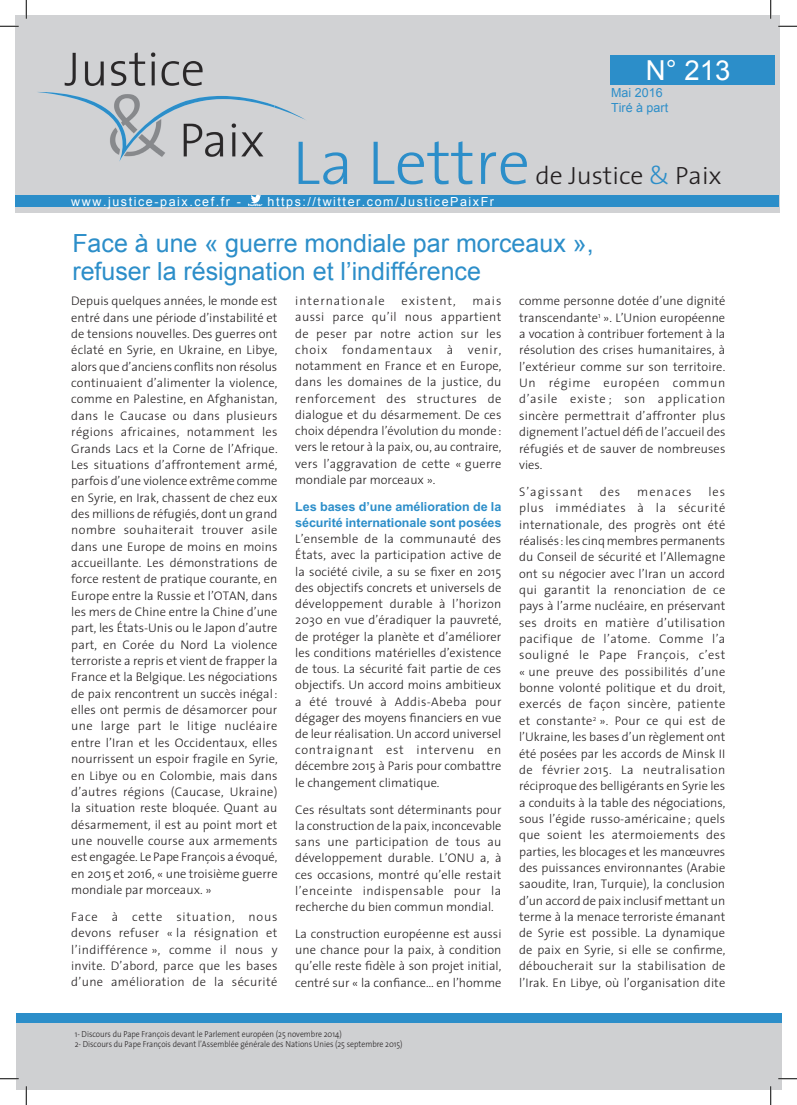
<style>
.page{position:relative;width:797px;height:1105px;background:#fff}
.page>*{position:absolute;margin:0;border:0;box-sizing:border-box;transform-origin:0 0}
.t1{font:300 62.5px "The Sans";color:#2c8ec9}
.t2{font:27.5px "Arial";color:#fff}
.t3{font:25px/27.5px "Arial";color:#2c8ec9}
.t4{font:300 25px "The Sans";color:#231f20}
.t5{font:300 12.5px/16.4px "The Sans";letter-spacing:.005em;color:#231f20;text-align:justify}
.t6{font:700 12.5px/16.2px "Arial";letter-spacing:-.005em;color:#2c8ec9}
.t7{font:12.5px "Arial";letter-spacing:.125em;color:#fff}
.t8{font:300 12.5px "The Sans";letter-spacing:.075em;color:#231f20}
.t9{font:300 12.5px "The Sans";letter-spacing:.08em;color:#231f20}
.t10{font:12.5px/15px "Arial";color:#2c8ec9}
.t11{font:300 8.75px/10px "The Sans";color:#231f20;scale:.9 1}
.s1{color:#2c8ec9}
</style>
<div class="page">
<div style="left:16px;top:1022px;width:765px;height:67px;background:#cfd0d2"></div>
<div style="left:16px;top:1013px;width:765px;height:9px;background:#2c8ec9"></div>
<div style="left:16px;top:16px;width:764px;height:197px;background:#d1d2d4"></div>
<div style="left:610px;top:55px;width:164px;height:30px;background:#2c8ec9"></div>
<div style="left:16px;top:195px;width:763px;height:12px;background:#2c8ec9"></div>
<img style="left:64px;top:52px;width:139px;height:34px">
<img style="left:47px;top:92px;width:228px;height:69px">
<svg style="left:248px;top:195px;width:13px;height:11px"></svg>
<svg style="left:0;top:25px;width:19px;height:2px"></svg>
<svg style="left:778px;top:25px;width:19px;height:2px"></svg>
<svg style="left:0;top:1078px;width:19px;height:1px"></svg>
<svg style="left:778px;top:1078px;width:19px;height:1px"></svg>
<svg style="left:25px;top:0;width:2px;height:19px"></svg>
<svg style="left:25px;top:1086px;width:2px;height:19px"></svg>
<svg style="left:770px;top:0;width:1px;height:19px"></svg>
<svg style="left:770px;top:1086px;width:1px;height:19px"></svg>
<h2 class="t2" style="left:646px;top:55px;width:86px">N° 213</h2>
<p class="t10" style="left:611px;top:85px;width:58px">Mai 2016<br>Tiré à part</p>
<h1 class="t1" style="left:292px;top:111px;width:239px">La Lettre</h1>
<p class="t7" style="left:71px;top:194px;width:171px">www.justice-paix.cef.fr -</p>
<p class="t7" style="left:267px;top:194px;width:228px">https://twitter.com/JusticePaixFr</p>
<h3 class="t4" style="left:535px;top:155px;width:188px">de Justice <span class="s1">&amp;</span> Paix</h3>
<h3 class="t3" style="left:72px;top:230px;width:523px">Face à une « guerre mondiale par morceaux », refuser la résignation et l’indifférence</h3>
<p class="t5" style="left:71px;top:292px;width:208px">Depuis quelques années, le monde est entré dans une période d’instabilité et de tensions nouvelles. Des guerres ont éclaté en Syrie, en Ukraine, en Libye, alors que d’anciens conflits non résolus continuaient d’alimenter la violence, comme en Palestine, en Afghanistan, dans le Caucase ou dans plusieurs régions africaines, notamment les Grands Lacs et la Corne de l’Afrique.<br>Les situations d’affrontement armé, parfois d’une violence extrême comme en Syrie, en Irak, chassent de chez eux des millions de réfugiés, dont un grand nombre souhaiterait trouver asile dans une Europe de moins en moins accueillante. Les démonstrations de force restent de pratique courante, en Europe entre la Russie et l’OTAN, dans les mers de Chine entre la Chine d’une part, les États-Unis ou le Japon d’autre part, en Corée du Nord La violence terroriste a repris et vient de frapper la France et la Belgique. Les négociations de paix rencontrent un succès inégal : elles ont permis de désamorcer pour une large part le litige nucléaire entre l’Iran et les Occidentaux, elles nourrissent un espoir fragile en Syrie, en Libye ou en Colombie, mais dans d’autres régions (Caucase, Ukraine) la situation reste bloquée. Quant au désarmement, il est au point mort et une nouvelle course aux armements est engagée. Le Pape François a évoqué, en 2015 et 2016, « une troisième guerre mondiale par morceaux. »</p>
<p class="t5" style="left:71px;top:908px;width:208px">Face à cette situation, nous devons refuser « la résignation et l’indifférence », comme il nous y invite. D’abord, parce que les bases d’une amélioration de la sécurité</p>
<p class="t8" style="left:295px;top:291px;width:91px">internationale</p>
<p class="t8" style="left:401px;top:291px;width:56px">existent,</p>
<p class="t5" style="left:295px;top:292px;width:208px;text-indent:177px">mais aussi parce qu’il nous appartient de peser par notre action sur les choix fondamentaux à venir, notamment en France et en Europe, dans les domaines de la justice, du renforcement des structures de dialogue et du désarmement. De ces choix dépendra l’évolution du monde : vers le retour à la paix, ou, au contraire, vers l’aggravation de cette « guerre mondiale par morceaux ».</p>
<p class="t6" style="left:295px;top:498px;width:208px">Les bases d’une amélioration de la sécurité internationale sont posées</p>
<p class="t5" style="left:295px;top:530px;width:208px">L’ensemble de la communauté des États, avec la participation active de la société civile, a su se fixer en 2015 des objectifs concrets et universels de développement durable à l’horizon 2030 en vue d’éradiquer la pauvreté, de protéger la planète et d’améliorer les conditions matérielles d’existence de tous. La sécurité fait partie de ces objectifs. Un accord moins ambitieux a été trouvé à Addis-Abeba pour dégager des moyens financiers en vue de leur réalisation. Un accord universel contraignant est intervenu en décembre 2015 à Paris pour combattre le changement climatique.</p>
<p class="t5" style="left:295px;top:801px;width:208px">Ces résultats sont déterminants pour la construction de la paix, inconcevable sans une participation de tous au développement durable. L’ONU a, à ces occasions, montré qu’elle restait l’enceinte indispensable pour la recherche du bien commun mondial.</p>
<p class="t5" style="left:295px;top:925px;width:208px">La construction européenne est aussi une chance pour la paix, à condition qu’elle reste fidèle à son projet initial, centré sur « la confiance… en l’homme</p>
<p class="t11" style="left:75px;top:1029px;width:366px">1- Discours du Pape François devant le Parlement européen (25 novembre 2014)<br>2- Discours du Pape François devant l’Assemblée générale des Nations Unies (25 septembre 2015)</p>
<p class="t5" style="left:519px;top:292px;width:208px">comme personne dotée d’une dignité transcendante<sup>1</sup> ». L’Union européenne a vocation à contribuer fortement à la résolution des crises humanitaires, à l’extérieur comme sur son territoire.<br>Un régime européen commun d’asile existe ; son application sincère permettrait d’affronter plus dignement l’actuel défi de l’accueil des réfugiés et de sauver de nombreuses vies.</p>
<p class="t9" style="left:519px;top:481px;width:65px">S’agissant</p>
<p class="t5" style="left:599px;top:483px;width:22px">des</p>
<p class="t9" style="left:637px;top:481px;width:56px">menaces</p>
<p class="t5" style="left:519px;top:483px;width:208px;text-indent:189px">les plus immédiates à la sécurité internationale, des progrès ont été réalisés : les cinq membres permanents du Conseil de sécurité et l’Allemagne ont su négocier avec l’Iran un accord qui garantit la renonciation de ce pays à l’arme nucléaire, en préservant ses droits en matière d’utilisation pacifique de l’atome. Comme l’a souligné le Pape François, c’est « une preuve des possibilités d’une bonne volonté politique et du droit, exercés de façon sincère, patiente et constante<sup>2</sup> ». Pour ce qui est de l’Ukraine, les bases d’un règlement ont été posées par les accords de Minsk II de février 2015. La neutralisation réciproque des belligérants en Syrie les a conduits à la table des négociations, sous l’égide russo-américaine ; quels que soient les atermoiements des parties, les blocages et les manœuvres des puissances environnantes (Arabie saoudite, Iran, Turquie), la conclusion d’un accord de paix inclusif mettant un terme à la menace terroriste émanant de Syrie est possible. La dynamique de paix en Syrie, si elle se confirme, déboucherait sur la stabilisation de l’Irak. En Libye, où l’organisation dite</p>
</div>
